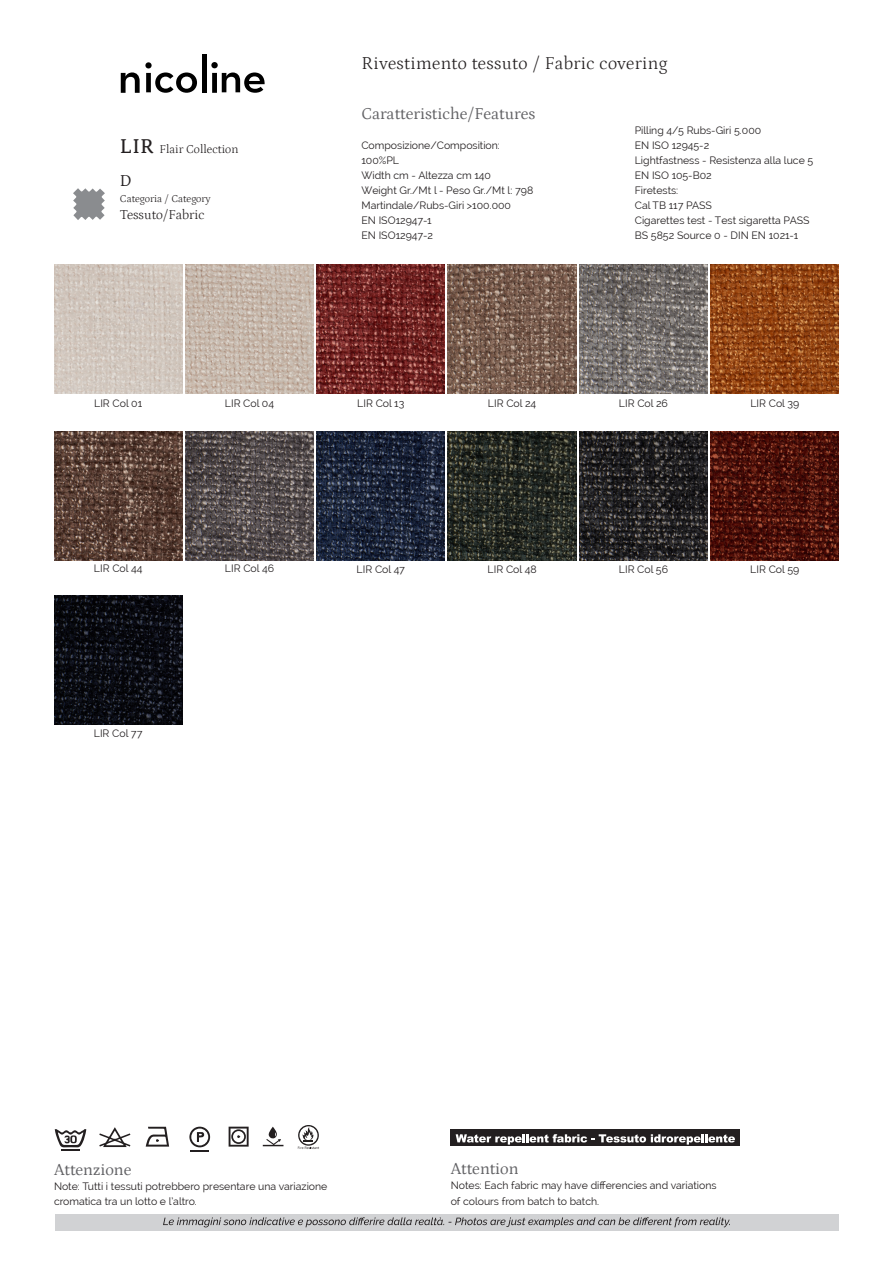
<style>
.page{position:relative;width:893px;height:1263px;background:#fff}
.page>*{position:absolute;margin:0;border:0;box-sizing:border-box;transform-origin:0 0}
.t1{font:300 18px "Petrona";letter-spacing:.02em;color:#231f20}
.t2{font:16.5px "Petrona";color:#636366}
.t3{font:16.5px "Petrona";color:#231f20}
.t4{font:300 13.5px "Petrona";color:#231f20}
.t5{font:300 12px "Petrona";color:#231f20}
.t6{font:10.5px "Raleway";color:#231f20}
.t7{font:300 10.5px "Petrona";color:#231f20}
.s1{font-weight:500;font-size:21px}
</style>
<div class="page">
<img style="left:711px;top:265px;width:128px;height:129px">
<img style="left:579px;top:265px;width:129px;height:129px">
<img style="left:448px;top:265px;width:128px;height:129px">
<img style="left:317px;top:265px;width:128px;height:129px">
<img style="left:185px;top:265px;width:129px;height:129px">
<img style="left:54px;top:265px;width:128px;height:129px">
<img style="left:185px;top:431px;width:129px;height:129px">
<img style="left:54px;top:431px;width:128px;height:129px">
<img style="left:711px;top:431px;width:128px;height:129px">
<img style="left:579px;top:431px;width:129px;height:129px">
<img style="left:448px;top:431px;width:128px;height:129px">
<img style="left:317px;top:431px;width:128px;height:129px">
<img style="left:54px;top:595px;width:128px;height:129px">
<div style="left:55px;top:1214px;width:783px;height:17px;background:#d1d2d4"></div>
<svg style="left:163px;top:1217px;width:567px;height:10px"></svg>
<div style="left:451px;top:1129px;width:289px;height:17px;background:#231f20"></div>
<svg style="left:456px;top:1134px;width:279px;height:10px"></svg>
<svg style="left:121px;top:62px;width:76px;height:31px"></svg>
<hr style="left:202px;top:54px;width:4px;height:39px;background:#000">
<svg style="left:211px;top:62px;width:54px;height:31px"></svg>
<svg style="left:73px;top:188px;width:32px;height:32px"></svg>
<svg style="left:99px;top:1127px;width:31px;height:20px"></svg>
<svg style="left:146px;top:1127px;width:23px;height:19px"></svg>
<svg style="left:229px;top:1127px;width:20px;height:19px"></svg>
<svg style="left:263px;top:1127px;width:20px;height:19px"></svg>
<svg style="left:298px;top:1125px;width:21px;height:24px"></svg>
<svg style="left:55px;top:1129px;width:31px;height:21px"></svg>
<svg style="left:189px;top:1127px;width:21px;height:24px"></svg>
<p class="t1" style="left:361px;top:50px;width:308px">Rivestimento tessuto / Fabric covering</p>
<p class="t5" style="left:120px;top:140px;width:120px"><span class="s1">LIR</span> Flair Collection</p>
<p class="t3" style="left:120px;top:168px;width:13px">D</p>
<p class="t4" style="left:120px;top:205px;width:86px">Tessuto/Fabric</p>
<p class="t7" style="left:120px;top:190px;width:92px">Categoria / Category</p>
<p class="t2" style="left:361px;top:101px;width:175px">Caratteristiche/Features</p>
<p class="t6" style="left:361px;top:140px;width:140px">Composizione/Composition:</p>
<p class="t6" style="left:361px;top:155px;width:39px">100%PL</p>
<p class="t6" style="left:361px;top:170px;width:131px">Width cm - Altezza cm 140</p>
<p class="t6" style="left:361px;top:185px;width:173px">Weight Gr./Mt l - Peso Gr./Mt l: 798</p>
<p class="t6" style="left:361px;top:200px;width:151px">Martindale/Rubs-Giri &gt;100.000</p>
<p class="t6" style="left:361px;top:215px;width:72px">EN ISO12947-1</p>
<p class="t6" style="left:361px;top:230px;width:73px">EN ISO12947-2</p>
<p class="t6" style="left:635px;top:125px;width:128px">Pilling 4/5 Rubs-Giri 5.000</p>
<p class="t6" style="left:635px;top:140px;width:76px">EN ISO 12945-2</p>
<p class="t6" style="left:635px;top:155px;width:180px">Lightfastness - Resistenza alla luce 5</p>
<p class="t6" style="left:635px;top:170px;width:79px">EN ISO 105-B02</p>
<p class="t6" style="left:635px;top:185px;width:45px">Firetests:</p>
<p class="t6" style="left:635px;top:200px;width:79px">Cal TB 117 PASS</p>
<p class="t6" style="left:635px;top:215px;width:176px">Cigarettes test - Test sigaretta PASS</p>
<p class="t6" style="left:635px;top:230px;width:165px">BS 5852 Source 0 - DIN EN 1021-1</p>
<p class="t6" style="left:94px;top:398px;width:50px">LIR Col 01</p>
<p class="t6" style="left:225px;top:398px;width:51px">LIR Col 04</p>
<p class="t6" style="left:357px;top:398px;width:49px">LIR Col 13</p>
<p class="t6" style="left:488px;top:398px;width:50px">LIR Col 24</p>
<p class="t6" style="left:619px;top:398px;width:51px">LIR Col 26</p>
<p class="t6" style="left:750px;top:398px;width:50px">LIR Col 39</p>
<p class="t6" style="left:94px;top:562px;width:50px">LIR Col 44</p>
<p class="t6" style="left:225px;top:562px;width:51px">LIR Col 46</p>
<p class="t6" style="left:357px;top:563px;width:50px">LIR Col 47</p>
<p class="t6" style="left:488px;top:563px;width:51px">LIR Col 48</p>
<p class="t6" style="left:619px;top:563px;width:51px">LIR Col 56</p>
<p class="t6" style="left:750px;top:563px;width:51px">LIR Col 59</p>
<p class="t6" style="left:94px;top:727px;width:50px">LIR Col 77</p>
<p class="t2" style="left:54px;top:1157px;width:79px">Attenzione</p>
<p class="t6" style="left:54px;top:1180px;width:275px">Note: Tutti i tessuti potrebbero presentare una variazione</p>
<p class="t6" style="left:54px;top:1195px;width:144px">cromatica tra un lotto e l’altro.</p>
<p class="t2" style="left:451px;top:1156px;width:69px">Attention</p>
<p class="t6" style="left:451px;top:1179px;width:267px">Notes: Each fabric may have differencies and variations</p>
<p class="t6" style="left:451px;top:1195px;width:150px">of colours from batch to batch.</p>
</div>
